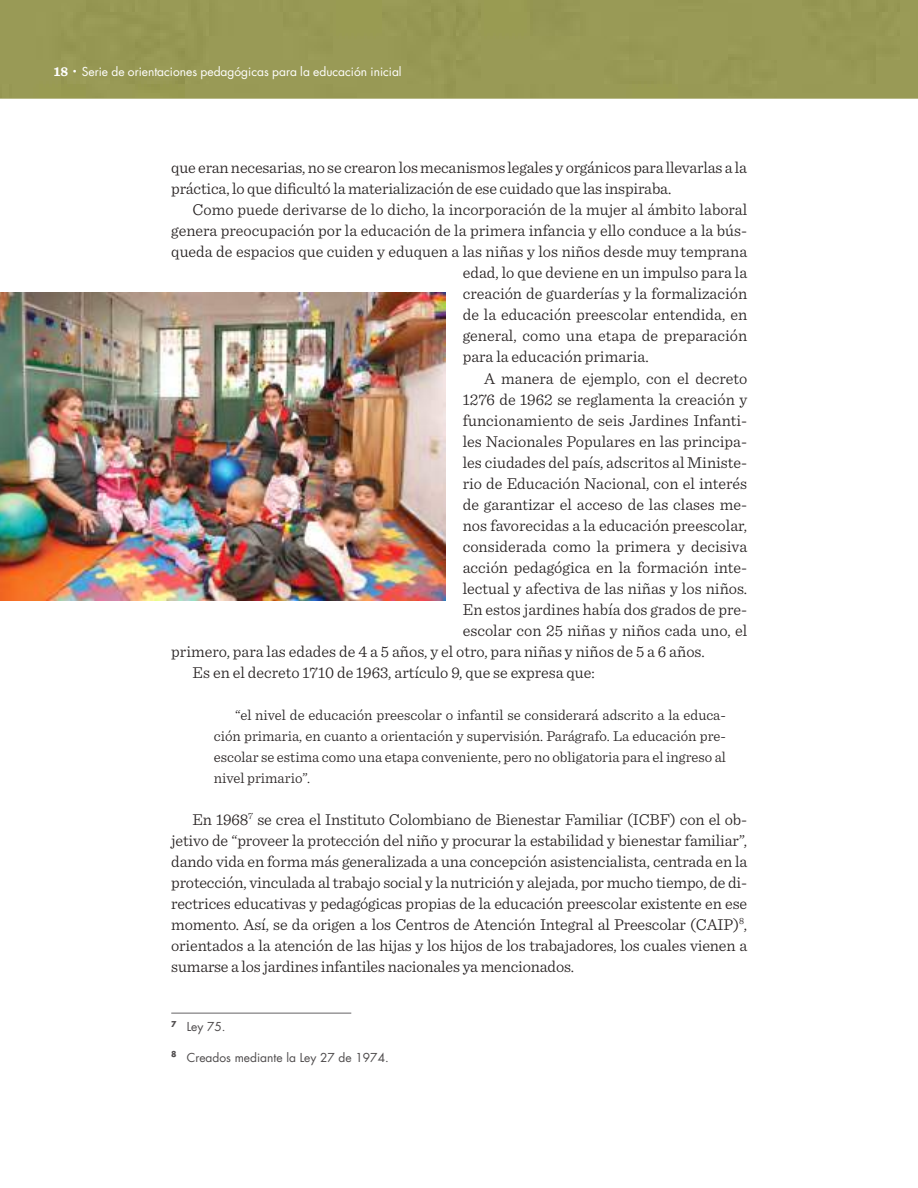
<style>
.page{position:relative;width:918px;height:1188px;background:#fff}
.page>*{position:absolute;margin:0;border:0;box-sizing:border-box;transform-origin:0 0}
.t1{font:300 16.5px/21px "Sentinel";color:#241f1f}
.t2{font:300 15px/21px "Sentinel";color:#241f1f;text-align:justify}
.t3{font:12px "Futura Std";color:#fff}
.t4{font:12px "Futura LT";color:#4e4b4c}
.s1{font-family:"Sentinel";font-weight:700;font-size:13.5px}
.s2{font-family:"Sentinel";font-weight:700;font-size:15px}
</style>
<div class="page">
<hr style="left:0;top:97px;width:917px;height:2px;background:#989a53">
<div style="left:0;top:0;width:917px;height:97px;background:#999a56"></div>
<hr style="left:171px;top:1012px;width:180px;height:1px;background:#656365">
<img style="left:0;top:292px;width:445px;height:309px">
<p class="t3" style="left:54px;top:64px;width:349px"><span class="s1">18</span> <span class="s2">·</span> Serie de orientaciones pedagógicas para la educación inicial</p>
<p class="t1" style="left:171px;top:156px;width:577px">que eran necesarias, no se crearon los mecanismos legales y orgánicos para llevarlas a la práctica, lo que dificultó la materialización de ese cuidado que las inspiraba.</p>
<p class="t1" style="left:192px;top:198px;width:556px">Como puede derivarse de lo dicho, la incorporación de la mujer al ámbito laboral</p>
<p class="t1" style="left:171px;top:219px;width:577px">genera preocupación por la educación de la primera infancia y ello conduce a la bús-</p>
<p class="t1" style="left:171px;top:240px;width:577px">queda de espacios que cuiden y eduquen a las niñas y los niños desde muy temprana</p>
<p class="t1" style="left:462px;top:261px;width:286px">edad, lo que deviene en un impulso para la</p>
<p class="t1" style="left:462px;top:282px;width:286px">creación de guarderías y la formalización</p>
<p class="t1" style="left:462px;top:303px;width:286px">de la educación preescolar entendida, en</p>
<p class="t1" style="left:462px;top:324px;width:286px">general, como una etapa de preparación</p>
<p class="t1" style="left:462px;top:345px;width:187px">para la educación primaria.</p>
<p class="t1" style="left:484px;top:366px;width:264px">A manera de ejemplo, con el decreto</p>
<p class="t1" style="left:462px;top:387px;width:286px">1276 de 1962 se reglamenta la creación y</p>
<p class="t1" style="left:462px;top:408px;width:286px">funcionamiento de seis Jardines Infanti-</p>
<p class="t1" style="left:462px;top:429px;width:286px">les Nacionales Populares en las principa-</p>
<p class="t1" style="left:462px;top:450px;width:286px">les ciudades del país, adscritos al Ministe-</p>
<p class="t1" style="left:462px;top:471px;width:286px">rio de Educación Nacional, con el interés</p>
<p class="t1" style="left:462px;top:492px;width:286px">de garantizar el acceso de las clases me-</p>
<p class="t1" style="left:462px;top:513px;width:286px">nos favorecidas a la educación preescolar,</p>
<p class="t1" style="left:462px;top:534px;width:286px">considerada como la primera y decisiva</p>
<p class="t1" style="left:462px;top:555px;width:286px">acción pedagógica en la formación inte-</p>
<p class="t1" style="left:462px;top:576px;width:286px">lectual y afectiva de las niñas y los niños.</p>
<p class="t1" style="left:462px;top:597px;width:286px">En estos jardines había dos grados de pre-</p>
<p class="t1" style="left:462px;top:618px;width:286px">escolar con 25 niñas y niños cada uno, el</p>
<p class="t1" style="left:171px;top:639px;width:534px">primero, para las edades de 4 a 5 años, y el otro, para niñas y niños de 5 a 6 años.</p>
<p class="t1" style="left:192px;top:660px;width:403px">Es en el decreto 1710 de 1963, artículo 9, que se expresa que:</p>
<p class="t2" style="left:214px;top:703px;width:513px;text-indent:21px">“el nivel de educación preescolar o infantil se considerará adscrito a la educa&shy;ción primaria, en cuanto a orientación y supervisión. Parágrafo. La educación pre&shy;escolar se estima como una etapa conveniente, pero no obligatoria para el ingreso al nivel primario”.</p>
<p class="t1" style="left:171px;top:807px;width:577px;text-align:justify;text-indent:21px">En 1968<sup>7</sup> se crea el Instituto Colombiano de Bienestar Familiar (ICBF) con el ob&shy;jetivo de “proveer la protección del niño y procurar la estabilidad y bienestar familiar”, dando vida en forma más generalizada a una concepción asistencialista, centrada en la protección, vinculada al trabajo social y la nutrición y alejada, por mucho tiempo, de di&shy;rectrices educativas y pedagógicas propias de la educación preescolar existente en ese momento. Así, se da origen a los Centros de Atención Integral al Preescolar (CAIP)<sup>8</sup>, orientados a la atención de las hijas y los hijos de los trabajadores, los cuales vienen a sumarse a los jardines infantiles nacionales ya mencionados.</p>
<p class="t4" style="left:171px;top:1019px;width:56px"><sup>7</sup> Ley 75.</p>
<p class="t4" style="left:171px;top:1050px;width:219px"><sup>8</sup> Creados mediante la Ley 27 de 1974.</p>
</div>
